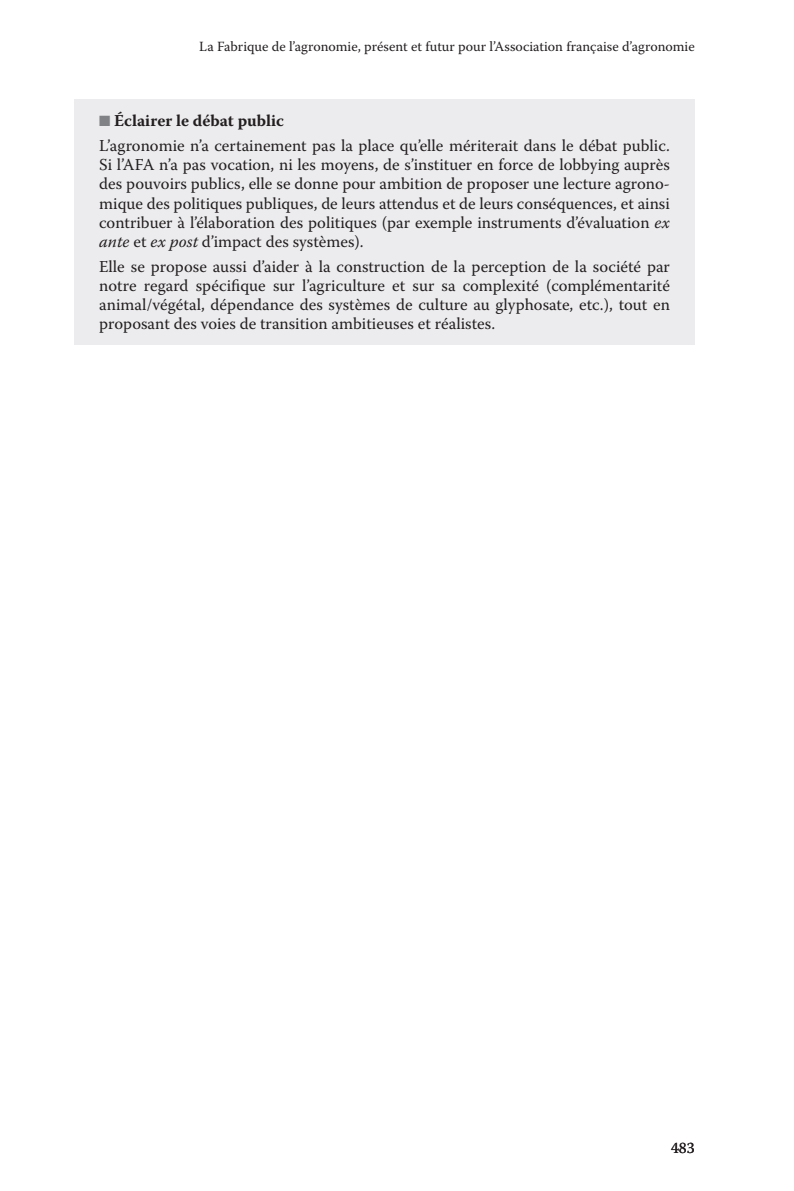
<style>
.page{position:relative;width:794px;height:1191px;background:#fff}
.page>*{position:absolute;margin:0;border:0;box-sizing:border-box;transform-origin:0 0}
.t1{font:16.62px/19.2px "Warnock Pro";color:#231f20;text-align:justify}
.t2{font:15.75px "Warnock Pro";color:#231f20}
.t3{font:14px "Warnock Pro";letter-spacing:.005em;color:#231f20}
.s1{color:#808285}
.s2{font-weight:700}
.s3{font-style:italic}
</style>
<div class="page">
<div style="left:74px;top:99px;width:620px;height:245px;background:#ececee"></div>
<p class="t3" style="left:199px;top:38px;width:497px">La Fabrique de l’agronomie, présent et futur pour l’Association française d’agronomie</p>
<p class="t1" style="left:99px;top:108px;width:572px;line-height:24.5px"><span class="s1">■</span> <span class="s2">Éclairer le débat public<br></span>L’agronomie n’a certainement pas la place qu’elle mériterait dans le débat public.</p>
<p class="t1" style="left:99px;top:155px;width:572px">Si l’AFA n’a pas vocation, ni les moyens, de s’instituer en force de lobbying auprès des pouvoirs publics, elle se donne pour ambition de proposer une lecture agrono&shy;mique des politiques publiques, de leurs attendus et de leurs conséquences, et ainsi contribuer à l’élaboration des politiques (par exemple instruments d’évaluation <span class="s3">ex ante</span> et <span class="s3">ex post</span> d’impact des systèmes).</p>
<p class="t1" style="left:99px;top:256px;width:572px">Elle se propose aussi d’aider à la construction de la perception de la société par notre regard spécifique sur l’agriculture et sur sa complexité (complémentarité animal/végétal, dépendance des systèmes de culture au glyphosate, etc.), tout en proposant des voies de transition ambitieuses et réalistes.</p>
<p class="t2" style="left:671px;top:1138px;width:25px">483</p>
</div>
